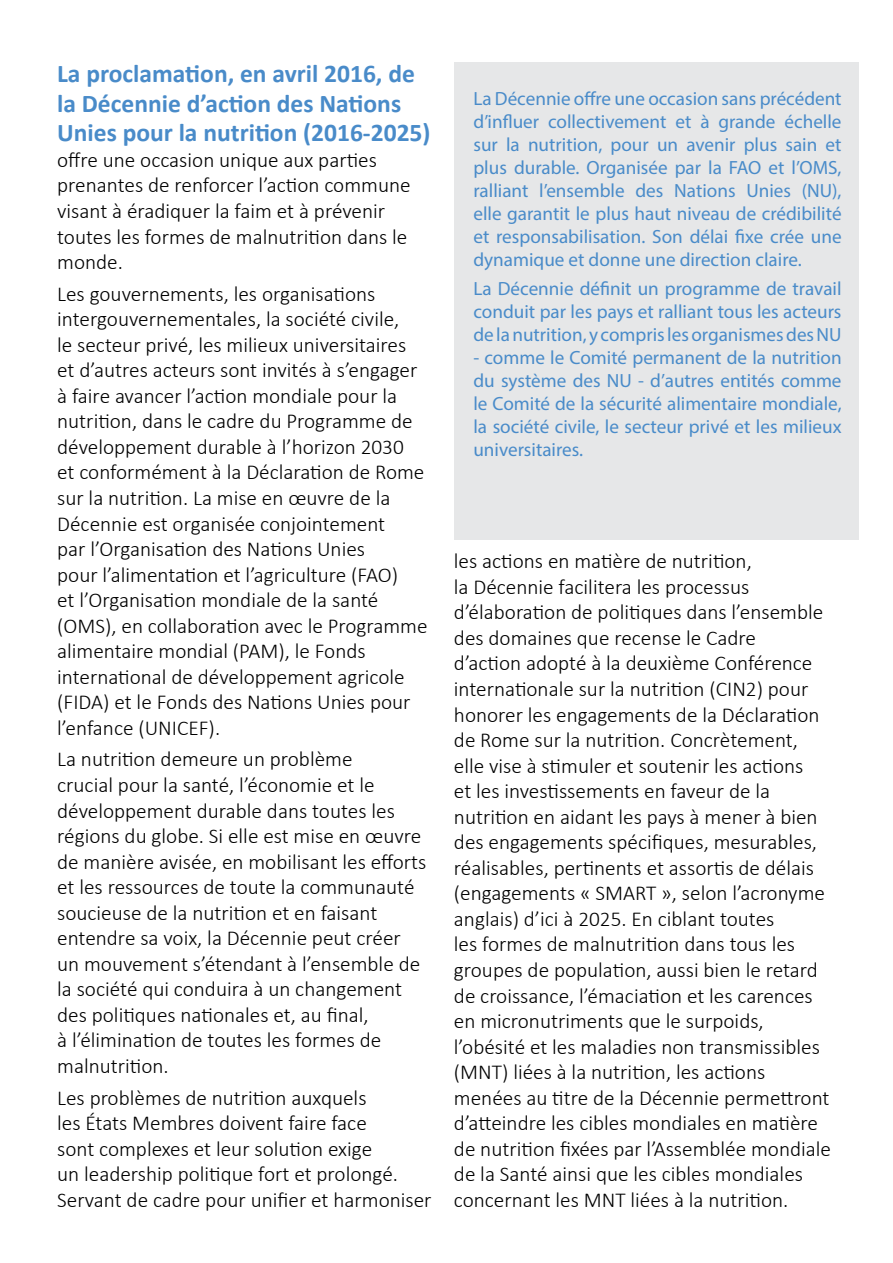
<style>
.page{position:relative;width:893px;height:1263px;background:#fff}
.page>*{position:absolute;margin:0;border:0;box-sizing:border-box;transform-origin:0 0}
.t1{font:700 25.5px/29.8px "Calibri";color:#498bc9}
.t2{font:300 21.3px/25.5px "Calibri";color:#000}
.t3{font:19.2px/23px "Myriad Pro";color:#498bc9;text-align:justify}
</style>
<div class="page">
<div style="left:454px;top:63px;width:405px;height:477px;background:#e6e7e8"></div>
<p class="t1" style="left:57px;top:58px;width:375px">La proclamation, en avril 2016, de la Décennie d’action des Nations<br>Unies pour la nutrition (2016-2025)</p>
<p class="t2" style="left:57px;top:147px;width:355px">offre une occasion unique aux parties prenantes de renforcer l’action commune visant à éradiquer la faim et à prévenir toutes les formes de malnutrition dans le monde.</p>
<p class="t2" style="left:57px;top:281px;width:372px">Les gouvernements, les organisations intergouvernementales, la société civile,<br>le secteur privé, les milieux universitaires et d’autres acteurs sont invités à s’engager à faire avancer l’action mondiale pour la nutrition, dans le cadre du Programme de développement durable à l’horizon 2030<br>et conformément à la Déclaration de Rome sur la nutrition. La mise en œuvre de la Décennie est organisée conjointement<br>par l’Organisation des Nations Unies<br>pour l’alimentation et l’agriculture (FAO)<br>et l’Organisation mondiale de la santé (OMS), en collaboration avec le Programme alimentaire mondial (PAM), le Fonds international de développement agricole (FIDA) et le Fonds des Nations Unies pour l’enfance (UNICEF).</p>
<p class="t2" style="left:57px;top:746px;width:371px">La nutrition demeure un problème<br>crucial pour la santé, l’économie et le développement durable dans toutes les régions du globe. Si elle est mise en œuvre de manière avisée, en mobilisant les efforts et les ressources de toute la communauté soucieuse de la nutrition et en faisant entendre sa voix, la Décennie peut créer un mouvement s’étendant à l’ensemble de la société qui conduira à un changement des politiques nationales et, au final,<br>à l’élimination de toutes les formes de malnutrition.</p>
<p class="t2" style="left:57px;top:1084px;width:376px">Les problèmes de nutrition auxquels<br>les États Membres doivent faire face<br>sont complexes et leur solution exige<br>un leadership politique fort et prolongé.<br>Servant de cadre pour unifier et harmoniser</p>
<p class="t3" style="left:473px;top:87px;width:370px">La Décennie offre une occasion sans précédent d’influer collectivement et à grande échelle sur la nutrition, pour un avenir plus sain et plus durable. Organisée par la FAO et l’OMS, ralliant l’ensemble des Nations Unies (NU), elle garantit le plus haut niveau de crédibilité et responsabilisation. Son délai fixe crée une dynamique et donne une direction claire.</p>
<p class="t3" style="left:473px;top:277px;width:370px">La Décennie définit un programme de travail conduit par les pays et ralliant tous les acteurs de la nutrition, y compris les organismes des NU</p>
<p class="t3" style="left:473px;top:346px;width:370px">- comme le Comité permanent de la nutrition du système des NU - d’autres entités comme le Comité de la sécurité alimentaire mondiale, la société civile, le secteur privé et les milieux universitaires.</p>
<p class="t2" style="left:454px;top:548px;width:379px">les actions en matière de nutrition,<br>la Décennie facilitera les processus d’élaboration de politiques dans l’ensemble des domaines que recense le Cadre<br>d’action adopté à la deuxième Conférence internationale sur la nutrition (CIN2) pour honorer les engagements de la Déclaration de Rome sur la nutrition. Concrètement, elle vise à stimuler et soutenir les actions<br>et les investissements en faveur de la nutrition en aidant les pays à mener à bien des engagements spécifiques, mesurables, réalisables, pertinents et assortis de délais (engagements « SMART », selon l’acronyme anglais) d’ici à 2025. En ciblant toutes<br>les formes de malnutrition dans tous les groupes de population, aussi bien le retard de croissance, l’émaciation et les carences en micronutriments que le surpoids, l’obésité et les maladies non transmissibles (MNT) liées à la nutrition, les actions menées au titre de la Décennie permettront d’atteindre les cibles mondiales en matière de nutrition fixées par l’Assemblée mondiale de la Santé ainsi que les cibles mondiales concernant les MNT liées à la nutrition.</p>
</div>
